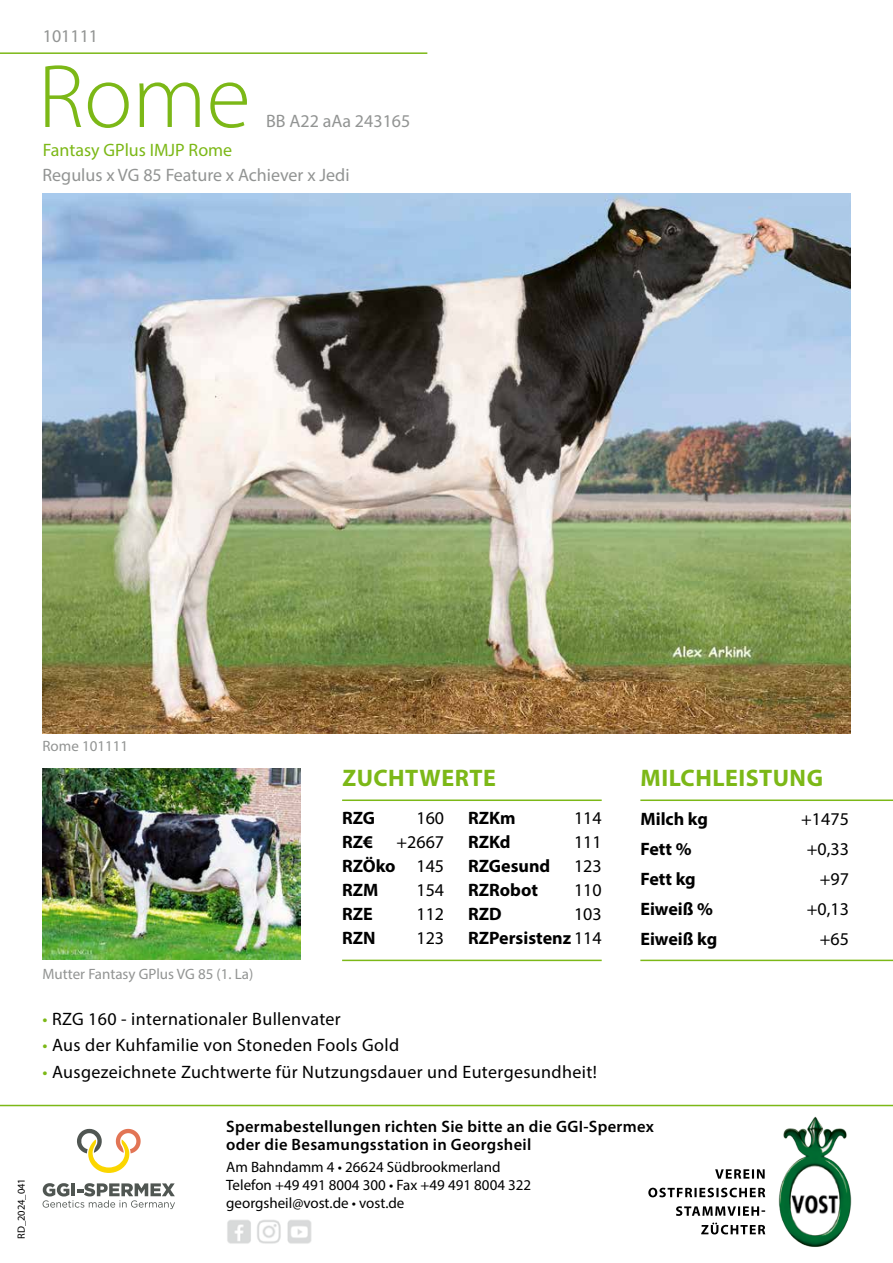
<style>
.page{position:relative;width:893px;height:1263px;background:#fff}
.page>*{position:absolute;margin:0;border:0;box-sizing:border-box;transform-origin:0 0}
.t1{font:300 90.75px "Myriad Pro";color:#7cb817}
.t2{font:700 24px "Myriad Pro";letter-spacing:.02em;color:#7cb817}
.t3{font:18px/24px "Myriad Pro";letter-spacing:.02em;color:#000;text-align:justify}
.t4{font:700 18px/24px "Myriad Pro";color:#000;text-align:right}
.t5{font:18px "Myriad Pro";color:#929493}
.t6{font:18px "Myriad Pro";color:#7cb817}
.t7{font:600 16.5px/18px "Myriad Pro";letter-spacing:.02em;color:#000}
.t8{font:15px/18px "Myriad Pro";color:#000}
.t9{font:15px "Myriad Pro";color:#929493}
.t10{font:10.5px "Myriad Pro";color:#000}
.s1{font-weight:700}
.s2{font-weight:400}
.s3{color:#7cb817}
</style>
<div class="page">
<hr style="left:0;top:1105px;width:893px;height:1px;background:#7cb817">
<hr style="left:0;top:52px;width:427px;height:2px;background:#7cb817">
<svg style="left:43px;top:1183px;width:132px;height:26px"></svg>
<svg style="left:77px;top:1129px;width:64px;height:44px"></svg>
<img style="left:43px;top:194px;width:807px;height:539px">
<img style="left:43px;top:768px;width:257px;height:192px">
<img style="left:778px;top:1116px;width:74px;height:131px">
<svg style="left:701px;top:1222px;width:64px;height:12px"></svg>
<svg style="left:676px;top:1206px;width:89px;height:10px"></svg>
<svg style="left:648px;top:1188px;width:117px;height:9px"></svg>
<svg style="left:715px;top:1169px;width:50px;height:9px"></svg>
<hr style="left:342px;top:799px;width:260px;height:2px;background:#7cb817">
<hr style="left:342px;top:960px;width:260px;height:1px;background:#7cb817">
<img style="left:227px;top:1220px;width:85px;height:24px">
<hr style="left:640px;top:799px;width:253px;height:2px;background:#7cb817">
<hr style="left:640px;top:960px;width:253px;height:1px;background:#7cb817">
<p class="t5" style="left:43px;top:25px;width:57px">101111</p>
<h1 class="t1" style="left:38px;top:42px;width:214px">Rome</h1>
<p class="t5" style="left:43px;top:163px;width:309px">Regulus x VG 85 Feature x Achiever x Jedi</p>
<p class="t5" style="left:266px;top:110px;width:146px">BB A22 aAa 243165</p>
<p class="t6" style="left:43px;top:138px;width:191px">Fantasy GPlus IMJP Rome</p>
<p class="t10" style="left:15px;top:1239px;width:62px;rotate:-90deg">RD_2024_041</p>
<p class="t9" style="left:43px;top:737px;width:87px">Rome 101111</p>
<p class="t9" style="left:43px;top:964px;width:212px">Mutter Fantasy GPlus VG 85 (1. La)</p>
<h2 class="t2" style="left:342px;top:762px;width:155px">ZUCHTWERTE</h2>
<p class="t4" style="left:342px;top:806px;width:34px">RZG</p>
<p class="t3" style="left:416px;top:806px;width:29px">160</p>
<p class="t4" style="left:342px;top:830px;width:33px">RZ€</p>
<p class="t4" style="left:468px;top:806px;width:49px">RZKm</p>
<p class="t3" style="left:574px;top:806px;width:29px">114</p>
<p class="t4" style="left:468px;top:830px;width:44px">RZKd</p>
<p class="t3" style="left:574px;top:830px;width:29px">111</p>
<p class="t4" style="left:468px;top:854px;width:84px">RZGesund</p>
<p class="t3" style="left:574px;top:854px;width:29px">123</p>
<p class="t4" style="left:468px;top:878px;width:71px">RZRobot</p>
<p class="t3" style="left:574px;top:878px;width:29px">110</p>
<p class="t4" style="left:468px;top:902px;width:35px">RZD</p>
<p class="t3" style="left:342px;top:830px;width:104px;text-indent:54px">+2667<br><span class="s1">RZÖko</span> 145<br><span class="s1">RZM</span></p>
<p class="t3" style="left:416px;top:878px;width:29px">154</p>
<p class="t4" style="left:342px;top:902px;width:32px">RZE</p>
<p class="t3" style="left:416px;top:902px;width:29px">112</p>
<p class="t4" style="left:342px;top:926px;width:35px">RZN</p>
<p class="t3" style="left:416px;top:926px;width:29px">123</p>
<p class="t4" style="left:468px;top:902px;width:135px"><span class="s2">103<br></span>RZPersistenz <span class="s2">114</span></p>
<p class="t3" style="left:43px;top:1006px;width:300px"><span class="s3">•</span> RZG 160 - internationaler Bullenvater</p>
<p class="t3" style="left:43px;top:1033px;width:358px"><span class="s3">•</span> Aus der Kuhfamilie von Stoneden Fools Gold</p>
<p class="t3" style="left:43px;top:1059px;width:556px"><span class="s3">•</span> Ausgezeichnete Zuchtwerte für Nutzungsdauer und Eutergesundheit!</p>
<h2 class="t2" style="left:641px;top:762px;width:184px">MILCHLEISTUNG</h2>
<p class="t4" style="left:640px;top:806px;width:69px">Milch kg</p>
<p class="t3" style="left:801px;top:806px;width:49px">+1475</p>
<p class="t4" style="left:640px;top:836px;width:53px">Fett %</p>
<p class="t3" style="left:807px;top:836px;width:44px">+0,33</p>
<p class="t4" style="left:640px;top:866px;width:57px">Fett kg</p>
<p class="t3" style="left:820px;top:866px;width:31px">+97</p>
<p class="t4" style="left:640px;top:896px;width:74px">Eiweiß %</p>
<p class="t3" style="left:807px;top:896px;width:44px">+0,13</p>
<p class="t4" style="left:640px;top:926px;width:78px">Eiweiß kg</p>
<p class="t3" style="left:820px;top:926px;width:31px">+65</p>
<p class="t7" style="left:226px;top:1117px;width:429px">Spermabestellungen richten Sie bitte an die GGI-Spermex oder die Besamungsstation in Georgsheil</p>
<p class="t8" style="left:226px;top:1158px;width:307px">Am Bahndamm 4 • 26624 Südbrookmerland<br>Telefon +49 491 8004 300 • Fax +49 491 8004 322 georgsheil@vost.de • vost.de</p>
</div>
